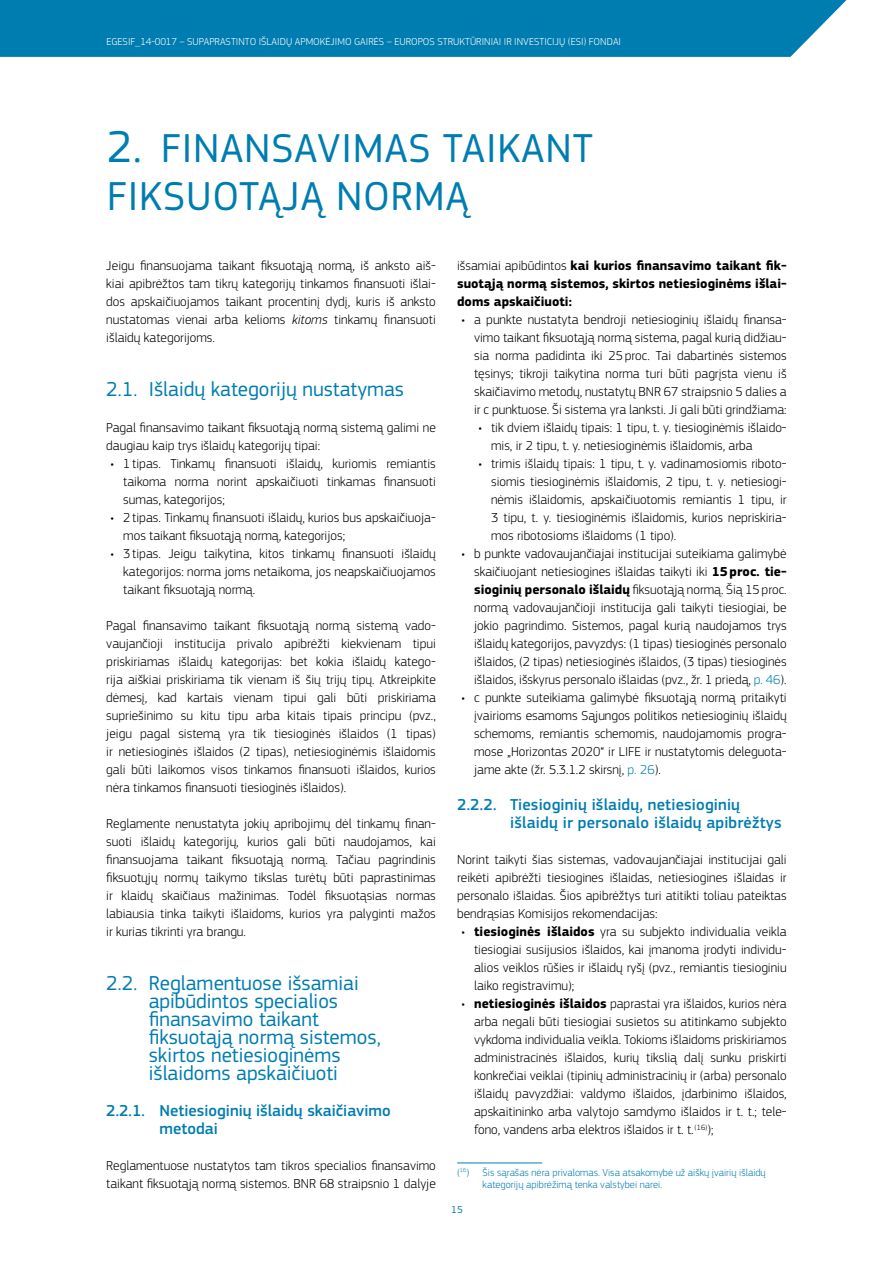
<style>
.page{position:relative;width:893px;height:1263px;background:#fff}
.page>*{position:absolute;margin:0;border:0;box-sizing:border-box;transform-origin:0 0}
.t1{font:42px "EC Square Sans Pro";color:#007db0}
.t2{font:21px/18px "EC Square Sans Pro";color:#007db0}
.t3{font:500 16.5px/18px "EC Square Sans Pro";letter-spacing:.01em;color:#007db0}
.t4{font:300 13.5px/18px "EC Square Sans Pro";color:#000;text-align:justify}
.t5{font:700 13.5px/18px "EC Square Sans Pro";color:#000;text-align:justify}
.t6{font:300 10.5px/12.6px "EC Square Sans Pro";color:#007db0}
.t7{font:300 10.5px "EC Square Sans Pro";letter-spacing:.005em;color:#fff}
.t8{font:10.5px "EC Square Sans Pro";color:#007db0}
.s1{font-size:46.5px}
.s2{font-style:italic}
.s3{font-weight:300}
.s4{font-weight:700}
.s5{color:#007db0}
</style>
<div class="page">
<div style="left:0;top:0;width:846px;height:57px;background:#007db0"></div>
<hr style="left:457px;top:1163px;width:85px;height:1px;background:#007db0">
<p class="t7" style="left:106px;top:35px;width:514px">EGESIF_14-0017 – Supaprasti nto išlai dų apmokėji mo gai rės – Europos struktūri niai i r i nvesti cijų (ESI) fondai</p>
<h1 class="t1" style="left:107px;top:124px;width:98px"><span class="s1">2.</span> Finansa</h1>
<h1 class="t1" style="left:317px;top:124px;width:47px">vimas</h1>
<h1 class="t1" style="left:443px;top:124px;width:23px">taikant</h1>
<h1 class="t1" style="left:107px;top:172px;width:23px">fiksuot</h1>
<h1 class="t1" style="left:259px;top:172px;width:105px">ąją norm</h1>
<h1 class="t1" style="left:446px;top:172px;width:25px">ą</h1>
<p class="t4" style="left:106px;top:256px;width:331px">Jeigu finansuojama taikant fiksuotąją normą, iš anksto aiš&shy;kiai apibrėžtos tam tikrų kategorijų tinkamos finansuoti išlai&shy;dos apskaičiuojamos taikant procentinį dydį, kuris iš anksto nustatomas vienai arba kelioms <span class="s2">kitoms</span> tinkamų finansuoti išlaidų kategorijoms.</p>
<h2 class="t2" style="left:106px;top:380px;width:299px">2.1. Išlaidų kategorijų nustatymas</h2>
<p class="t4" style="left:106px;top:418px;width:331px">Pagal finansavimo taikant fiksuotąją normą sistemą galimi ne daugiau kaip trys išlaidų kategorijų tipai:</p>
<p class="t4" style="left:123px;top:454px;width:314px;text-indent:-13px">• 1tipas. Tinkamų finansuoti išlaidų, kuriomis remiantis taikoma norma norint apskaičiuoti tinkamas finansuoti sumas, kategorijos;</p>
<p class="t4" style="left:123px;top:508px;width:314px;text-indent:-13px">• 2tipas. Tinkamų finansuoti išlaidų, kurios bus apskaičiuoja&shy;mos taikant fiksuotąją normą, kategorijos;</p>
<p class="t4" style="left:123px;top:544px;width:314px;text-indent:-13px">• 3tipas. Jeigu taikytina, kitos tinkamų finansuoti išlaidų kategorijos: norma joms netaikoma, jos neapskaičiuojamos taikant fiksuotąją normą.</p>
<p class="t4" style="left:106px;top:616px;width:331px">Pagal finansavimo taikant fiksuotąją normą sistemą vado&shy;vaujančioji institucija privalo apibrėžti kiekvienam tipui priskiriamas išlaidų kategorijas: bet kokia išlaidų katego&shy;rija aiškiai priskiriama tik vienam iš šių trijų tipų. Atkreipkite dėmesį, kad kartais vienam tipui gali būti priskiriama supriešinimo su kitu tipu arba kitais tipais principu (pvz., jeigu pagal sistemą yra tik tiesioginės išlaidos (1 tipas) ir netiesioginės išlaidos (2 tipas), netiesioginėmis išlaidomis gali būti laikomos visos tinkamos finansuoti išlaidos, kurios nėra tinkamos finansuoti tiesioginės išlaidos).</p>
<p class="t4" style="left:106px;top:814px;width:331px">Reglamente nenustatyta jokių apribojimų dėl tinkamų finan&shy;suoti išlaidų kategorijų, kurios gali būti naudojamos, kai finansuojama taikant fiksuotąją normą. Tačiau pagrindinis fiksuotųjų normų taikymo tikslas turėtų būti paprastinimas ir klaidų skaičiaus mažinimas. Todėl fiksuotąsias normas labiausia tinka taikyti išlaidoms, kurios yra palyginti mažos ir kurias tikrinti yra brangu.</p>
<h2 class="t2" style="left:149px;top:974px;width:233px;text-indent:-43px">2.2. Reglamentuose išsamiai apibūdintos specialios finansavimo taikant fiksuotąją normą sistemos, skirtos netiesioginėms išlaidoms apskaičiuoti</h2>
<p class="t3" style="left:159px;top:1102px;width:233px;text-indent:-53px">2.2.1. Netiesioginių išlaidų skaičiavimo metodai</p>
<p class="t4" style="left:106px;top:1156px;width:331px">Reglamentuose nustatytos tam tikros specialios finansavimo taikant fiksuotąją normą sistemos. BNR 68 straipsnio 1 dalyje</p>
<p class="t5" style="left:457px;top:257px;width:331px"><span class="s3">išsamiai apibūdintos</span> kai kurios finansavimo taikant fik&shy;suotąją normą sistemos, skirtos netiesioginėms išlai&shy;doms apskaičiuoti:</p>
<p class="t4" style="left:474px;top:310px;width:314px;text-indent:-13px">• a punkte nustatyta bendroji netiesioginių išlaidų finansa&shy;vimo taikant fiksuotąją normą sistema, pagal kurią didžiau&shy;sia norma padidinta iki 25proc. Tai dabartinės sistemos tęsinys; tikroji taikytina norma turi būti pagrįsta vienu iš skaičiavimo metodų, nustatytų BNR 67 straipsnio 5 dalies a ir c punktuose. Ši sistema yra lanksti. Ji gali būti grindžiama:</p>
<p class="t4" style="left:491px;top:418px;width:297px;text-indent:-13px">• tik dviem išlaidų tipais: 1 tipu, t. y. tiesioginėmis išlaido&shy;mis, ir 2 tipu, t. y. netiesioginėmis išlaidomis, arba</p>
<p class="t4" style="left:491px;top:454px;width:297px;text-indent:-13px">• trimis išlaidų tipais: 1 tipu, t. y. vadinamosiomis riboto&shy;siomis tiesioginėmis išlaidomis, 2 tipu, t. y. netiesiogi&shy;nėmis išlaidomis, apskaičiuotomis remiantis 1 tipu, ir 3 tipu, t. y. tiesioginėmis išlaidomis, kurios nepriskiria&shy;mos ribotosioms išlaidoms (1 tipo).</p>
<p class="t4" style="left:474px;top:544px;width:314px;text-indent:-13px">• b punkte vadovaujančiajai institucijai suteikiama galimybė skaičiuojant netiesiogines išlaidas taikyti iki <span class="s4">15proc. tie&shy;sioginių personalo išlaidų</span> fiksuotąją normą. Šią 15proc. normą vadovaujančioji institucija gali taikyti tiesiogiai, be jokio pagrindimo. Sistemos, pagal kurią naudojamos trys išlaidų kategorijos, pavyzdys: (1 tipas) tiesioginės personalo išlaidos, (2 tipas) netiesioginės išlaidos, (3 tipas) tiesioginės išlaidos, išskyrus personalo išlaidas (pvz., žr. 1 priedą, <span class="s5">p. 46</span>).</p>
<p class="t4" style="left:474px;top:688px;width:314px;text-indent:-13px">• c punkte suteikiama galimybė fiksuotąją normą pritaikyti įvairioms esamoms Sąjungos politikos netiesioginių išlaidų schemoms, remiantis schemomis, naudojamomis progra&shy;mose „Horizontas 2020“ ir LIFE ir nustatytomis deleguota&shy;jame akte (žr. 5.3.1.2 skirsnį, <span class="s5">p. 26</span>).</p>
<p class="t3" style="left:510px;top:796px;width:273px;text-indent:-53px">2.2.2. Tiesioginių išlaidų, netiesioginių išlaidų ir personalo išlaidų apibrėžtys</p>
<p class="t4" style="left:457px;top:850px;width:331px">Norint taikyti šias sistemas, vadovaujančiajai institucijai gali reikėti apibrėžti tiesiogines išlaidas, netiesiogines išlaidas ir personalo išlaidas. Šios apibrėžtys turi atitikti toliau pateiktas bendrąsias Komisijos rekomendacijas:</p>
<p class="t4" style="left:474px;top:922px;width:314px;text-indent:-13px">• <span class="s4">tiesioginės išlaidos</span> yra su subjekto individualia veikla tiesiogiai susijusios išlaidos, kai įmanoma įrodyti individu&shy;alios veiklos rūšies ir išlaidų ryšį (pvz., remiantis tiesioginiu laiko registravimu);</p>
<p class="t4" style="left:474px;top:994px;width:314px;text-indent:-13px">• <span class="s4">netiesioginės išlaidos</span> paprastai yra išlaidos, kurios nėra arba negali būti tiesiogiai susietos su atitinkamo subjekto vykdoma individualia veikla. Tokioms išlaidoms priskiriamos administracinės išlaidos, kurių tikslią dalį sunku priskirti konkrečiai veiklai (tipinių administracinių ir (arba) personalo išlaidų pavyzdžiai: valdymo išlaidos, įdarbinimo išlaidos, apskaitininko arba valytojo samdymo išlaidos ir t. t.; tele&shy;fono, vandens arba elektros išlaidos ir t. t.<sup>(16)</sup>);</p>
<p class="t6" style="left:483px;top:1166px;width:285px;text-indent:-26px">(<sup>16</sup>) Šis sąrašas nėra privalomas. Visa atsakomybė už aiškų įvairių išlaidų kategorijų apibrėžimą tenka valstybei narei.</p>
<p class="t8" style="left:451px;top:1203px;width:13px">15</p>
</div>
